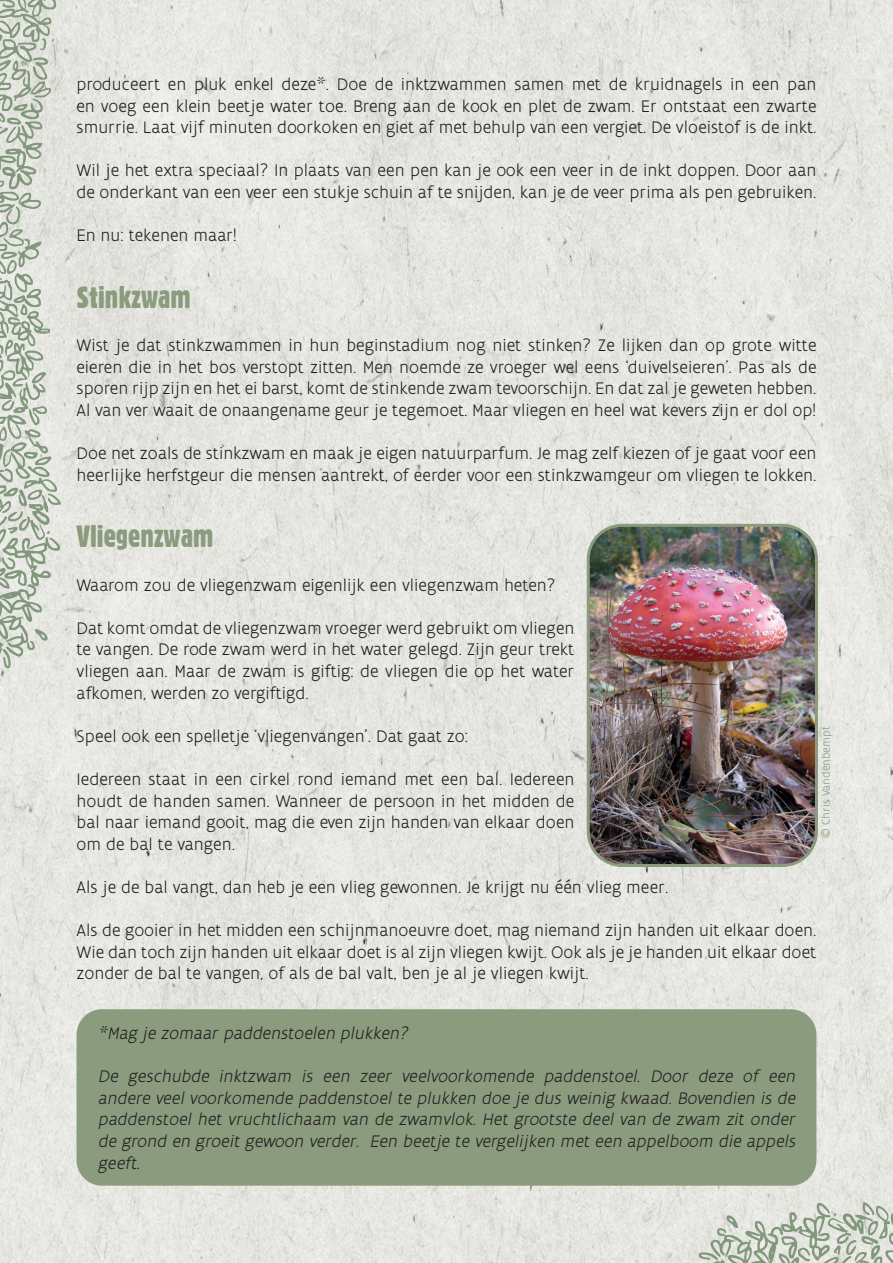
<style>
.page{position:relative;width:893px;height:1263px;background:#fff}
.page>*{position:absolute;margin:0;border:0;box-sizing:border-box;transform-origin:0 0}
.t1{font:30px "Gothic 821 Condensed BT";color:#8b9b7d}
.t2{font:300 18px/21.6px "Flanders Art Sans";color:#231f20;text-align:justify}
.t3{font:italic 300 18px/21.6px "Flanders Art Sans";color:#231f20;text-align:justify}
.t4{font:300 12px "Flanders Art Sans";color:#8b9b7d}
</style>
<div class="page">
<img style="left:0;top:0;width:893px;height:1263px">
<div style="left:77px;top:1009px;width:739px;height:177px;background:#8b9c7e;border-radius:26px"></div>
<img style="left:0;top:0;width:60px;height:681px">
<img style="left:686px;top:1203px;width:207px;height:60px">
<img style="left:588px;top:525px;width:228px;height:340px">
<div style="left:587px;top:524px;width:231px;height:343px;border:3px solid #8b9b7d;border-radius:34px"></div>
<p class="t2" style="left:77px;top:73px;width:741px">produceert en pluk enkel deze*. Doe de inktzwammen samen met de kruidnagels in een pan en voeg een klein beetje water toe. Breng aan de kook en plet de zwam. Er ontstaat een zwarte smurrie. Laat vijf minuten doorkoken en giet af met behulp van een vergiet. De vloeistof is de inkt.</p>
<p class="t2" style="left:77px;top:160px;width:741px">Wil je het extra speciaal? In plaats van een pen kan je ook een veer in de inkt doppen. Door aan de onderkant van een veer een stukje schuin af te snijden, kan je de veer prima als pen gebruiken.</p>
<p class="t2" style="left:77px;top:224px;width:162px">En nu: tekenen maar!</p>
<h1 class="t1" style="left:77px;top:279px;width:116px">Stinkzwam</h1>
<p class="t2" style="left:77px;top:334px;width:741px">Wist je dat stinkzwammen in hun beginstadium nog niet stinken? Ze lijken dan op grote witte eieren die in het bos verstopt zitten. Men noemde ze vroeger wel eens ‘duivelseieren’. Pas als de sporen rijp zijn en het ei barst, komt de stinkende zwam tevoorschijn. En dat zal je geweten hebben.<br>Al van ver waait de onaangename geur je tegemoet. Maar vliegen en heel wat kevers zijn er dol op!</p>
<p class="t2" style="left:77px;top:442px;width:741px">Doe net zoals de stinkzwam en maak je eigen natuurparfum. Je mag zelf kiezen of je gaat voor een heerlijke herfstgeur die mensen aantrekt, of eerder voor een stinkzwamgeur om vliegen te lokken.</p>
<h1 class="t1" style="left:77px;top:518px;width:138px">Vliegenzwam</h1>
<p class="t2" style="left:77px;top:574px;width:480px">Waarom zou de vliegenzwam eigenlijk een vliegenzwam heten?</p>
<p class="t2" style="left:77px;top:617px;width:499px">Dat komt omdat de vliegenzwam vroeger werd gebruikt om vliegen te vangen. De rode zwam werd in het water gelegd. Zijn geur trekt vliegen aan. Maar de zwam is giftig: de vliegen die op het water afkomen, werden zo vergiftigd.</p>
<p class="t2" style="left:77px;top:725px;width:393px">Speel ook een spelletje ‘vliegenvangen’. Dat gaat zo:</p>
<p class="t2" style="left:77px;top:768px;width:499px">Iedereen staat in een cirkel rond iemand met een bal. Iedereen houdt de handen samen. Wanneer de persoon in het midden de bal naar iemand gooit, mag die even zijn handen van elkaar doen om de bal te vangen.</p>
<p class="t2" style="left:77px;top:876px;width:593px">Als je de bal vangt, dan heb je een vlieg gewonnen. Je krijgt nu één vlieg meer.</p>
<p class="t2" style="left:77px;top:919px;width:741px">Als de gooier in het midden een schijnmanoeuvre doet, mag niemand zijn handen uit elkaar doen.<br>Wie dan toch zijn handen uit elkaar doet is al zijn vliegen kwijt. Ook als je je handen uit elkaar doet zonder de bal te vangen, of als de bal valt, ben je al je vliegen kwijt.</p>
<p class="t4" style="left:819px;top:838px;width:113px;rotate:-90deg">© Chris Vandenbempt</p>
<p class="t3" style="left:98px;top:1022px;width:315px">*Mag je zomaar paddenstoelen plukken?</p>
<p class="t3" style="left:98px;top:1065px;width:703px">De geschubde inktzwam is een zeer veelvoorkomende paddenstoel. Door deze of een andere veel voorkomende paddenstoel te plukken doe je dus weinig kwaad. Bovendien is de paddenstoel het vruchtlichaam van de zwamvlok. Het grootste deel van de zwam zit onder de grond en groeit gewoon verder. Een beetje te vergelij ken met een appelboom die appels geeft.</p>
</div>
